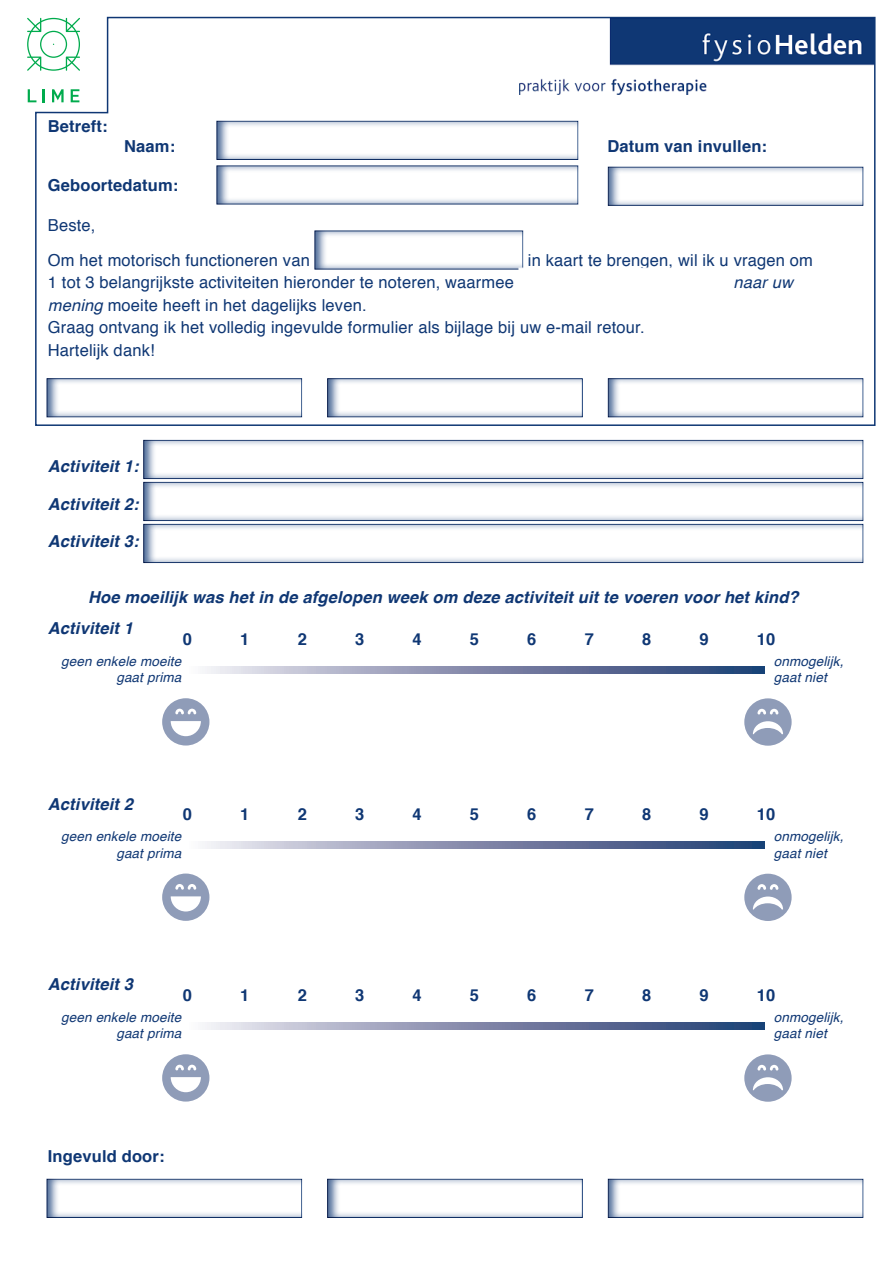
<style>
.page{position:relative;width:893px;height:1263px;background:#fff}
.page>*{position:absolute;margin:0;border:0;box-sizing:border-box;transform-origin:0 0}
.t1{font:16.5px "Helvetica";letter-spacing:.01em;color:#0f3774}
.t2{font:italic 700 16.5px "Helvetica";letter-spacing:.01em;color:#0f3774}
.t3{font:700 16.5px "Helvetica";letter-spacing:.01em;color:#0f3774}
.t4{font:italic 16.5px "Helvetica";letter-spacing:.01em;color:#0f3774}
.t5{font:italic 13.5px/16.2px "Helvetica";letter-spacing:.01em;color:#0f3774}
.s1{font-style:italic}
</style>
<div class="page">
<svg style="left:35px;top:16px;width:841px;height:410px"></svg>
<div style="left:40px;top:375px;width:263px;height:43px;background:#0f3774;opacity:.75"></div>
<div style="left:40px;top:1175px;width:263px;height:44px;background:#0f3774;opacity:.75"></div>
<div style="left:321px;top:375px;width:263px;height:43px;background:#0f3774;opacity:.75"></div>
<div style="left:321px;top:1175px;width:263px;height:44px;background:#0f3774;opacity:.75"></div>
<div style="left:137px;top:437px;width:728px;height:43px;background:#0f3774;opacity:.75"></div>
<div style="left:137px;top:479px;width:728px;height:43px;background:#0f3774;opacity:.75"></div>
<div style="left:137px;top:521px;width:728px;height:43px;background:#0f3774;opacity:.75"></div>
<div style="left:602px;top:375px;width:262px;height:43px;background:#0f3774;opacity:.75"></div>
<div style="left:602px;top:163px;width:262px;height:44px;background:#0f3774;opacity:.75"></div>
<div style="left:602px;top:1175px;width:262px;height:44px;background:#0f3774;opacity:.75"></div>
<svg style="left:162px;top:698px;width:47px;height:47px"></svg>
<svg style="left:744px;top:698px;width:48px;height:48px"></svg>
<svg style="left:205px;top:666px;width:560px;height:7px;background:#828cac"></svg>
<svg style="left:162px;top:873px;width:47px;height:48px"></svg>
<svg style="left:744px;top:874px;width:48px;height:47px"></svg>
<svg style="left:205px;top:841px;width:560px;height:7px;background:#828cac"></svg>
<svg style="left:162px;top:1054px;width:47px;height:47px"></svg>
<svg style="left:744px;top:1054px;width:48px;height:48px"></svg>
<svg style="left:205px;top:1022px;width:560px;height:7px;background:#828cac"></svg>
<div style="left:23px;top:13px;width:62px;height:92px;background:#fff"></div>
<svg style="left:27px;top:18px;width:53px;height:53px"></svg>
<svg style="left:28px;top:89px;width:8px;height:13px"></svg>
<svg style="left:43px;top:89px;width:2px;height:13px"></svg>
<svg style="left:52px;top:89px;width:12px;height:13px"></svg>
<svg style="left:71px;top:89px;width:8px;height:13px"></svg>
<p class="t3" style="left:48px;top:113px;width:61px">Betreft:</p>
<p class="t3" style="left:124px;top:133px;width:53px">Naam:</p>
<p class="t3" style="left:607px;top:133px;width:161px">Datum van invullen:</p>
<p class="t3" style="left:48px;top:172px;width:132px">Geboortedatum:</p>
<p class="t1" style="left:48px;top:213px;width:49px">Beste,</p>
<p class="t1" style="left:48px;top:247px;width:264px">Om het motorisch functioneren van</p>
<p class="t1" style="left:528px;top:247px;width:287px">in kaart te brengen, wil ik u vragen om</p>
<p class="t1" style="left:48px;top:270px;width:468px">1 tot 3 belangrijkste activiteiten hieronder te noteren, waarmee</p>
<p class="t4" style="left:733px;top:269px;width:61px">naar uw</p>
<p class="t1" style="left:48px;top:292px;width:320px"><span class="s1">mening</span> moeite heeft in het dagelijks leven.</p>
<p class="t1" style="left:48px;top:315px;width:598px">Graag ontvang ik het volledig ingevulde formulier als bijlage bij uw e-mail retour.</p>
<p class="t1" style="left:48px;top:337px;width:108px">Hartelijk dank!</p>
<p class="t2" style="left:48px;top:453px;width:92px">Activiteit 1:</p>
<p class="t2" style="left:48px;top:491px;width:92px">Activiteit 2:</p>
<p class="t2" style="left:48px;top:528px;width:92px">Activiteit 3:</p>
<p class="t2" style="left:88px;top:584px;width:712px">Hoe moeilijk was het in de afgelopen week om deze activiteit uit te voeren voor het kind?</p>
<p class="t2" style="left:48px;top:615px;width:87px">Activiteit 1</p>
<p class="t3" style="left:183px;top:626px;width:11px">0</p>
<p class="t3" style="left:240px;top:626px;width:11px">1</p>
<p class="t3" style="left:298px;top:626px;width:11px">2</p>
<p class="t3" style="left:355px;top:626px;width:11px">3</p>
<p class="t3" style="left:412px;top:626px;width:11px">4</p>
<p class="t3" style="left:470px;top:626px;width:11px">5</p>
<p class="t3" style="left:527px;top:626px;width:11px">6</p>
<p class="t3" style="left:585px;top:626px;width:11px">7</p>
<p class="t3" style="left:642px;top:626px;width:11px">8</p>
<p class="t3" style="left:699px;top:626px;width:11px">9</p>
<p class="t3" style="left:757px;top:626px;width:20px">10</p>
<p class="t5" style="left:61px;top:653px;width:122px">geen enkele moeite</p>
<p class="t5" style="left:116px;top:670px;width:66px">gaat prima</p>
<p class="t5" style="left:774px;top:653px;width:71px">onmogelijk, gaat niet</p>
<p class="t2" style="left:48px;top:790px;width:87px">Activiteit 2</p>
<p class="t3" style="left:183px;top:801px;width:11px">0</p>
<p class="t3" style="left:240px;top:801px;width:11px">1</p>
<p class="t3" style="left:298px;top:801px;width:11px">2</p>
<p class="t3" style="left:355px;top:801px;width:11px">3</p>
<p class="t3" style="left:412px;top:801px;width:11px">4</p>
<p class="t3" style="left:470px;top:801px;width:11px">5</p>
<p class="t3" style="left:527px;top:801px;width:11px">6</p>
<p class="t3" style="left:585px;top:801px;width:11px">7</p>
<p class="t3" style="left:642px;top:801px;width:11px">8</p>
<p class="t3" style="left:699px;top:801px;width:11px">9</p>
<p class="t3" style="left:757px;top:801px;width:20px">10</p>
<p class="t5" style="left:61px;top:829px;width:122px">geen enkele moeite</p>
<p class="t5" style="left:116px;top:845px;width:66px">gaat prima</p>
<p class="t5" style="left:774px;top:829px;width:71px">onmogelijk, gaat niet</p>
<p class="t2" style="left:48px;top:970px;width:87px">Activiteit 3</p>
<p class="t3" style="left:183px;top:982px;width:11px">0</p>
<p class="t3" style="left:240px;top:982px;width:11px">1</p>
<p class="t3" style="left:298px;top:982px;width:11px">2</p>
<p class="t3" style="left:355px;top:982px;width:11px">3</p>
<p class="t3" style="left:412px;top:982px;width:11px">4</p>
<p class="t3" style="left:470px;top:982px;width:11px">5</p>
<p class="t3" style="left:527px;top:982px;width:11px">6</p>
<p class="t3" style="left:585px;top:982px;width:11px">7</p>
<p class="t3" style="left:642px;top:982px;width:11px">8</p>
<p class="t3" style="left:699px;top:982px;width:11px">9</p>
<p class="t3" style="left:757px;top:982px;width:20px">10</p>
<p class="t5" style="left:61px;top:1009px;width:122px">geen enkele moeite</p>
<p class="t5" style="left:116px;top:1026px;width:66px">gaat prima</p>
<p class="t3" style="left:48px;top:1142px;width:118px">Ingevuld door:</p>
<p class="t5" style="left:774px;top:1009px;width:71px">onmogelijk, gaat niet</p>
</div>
